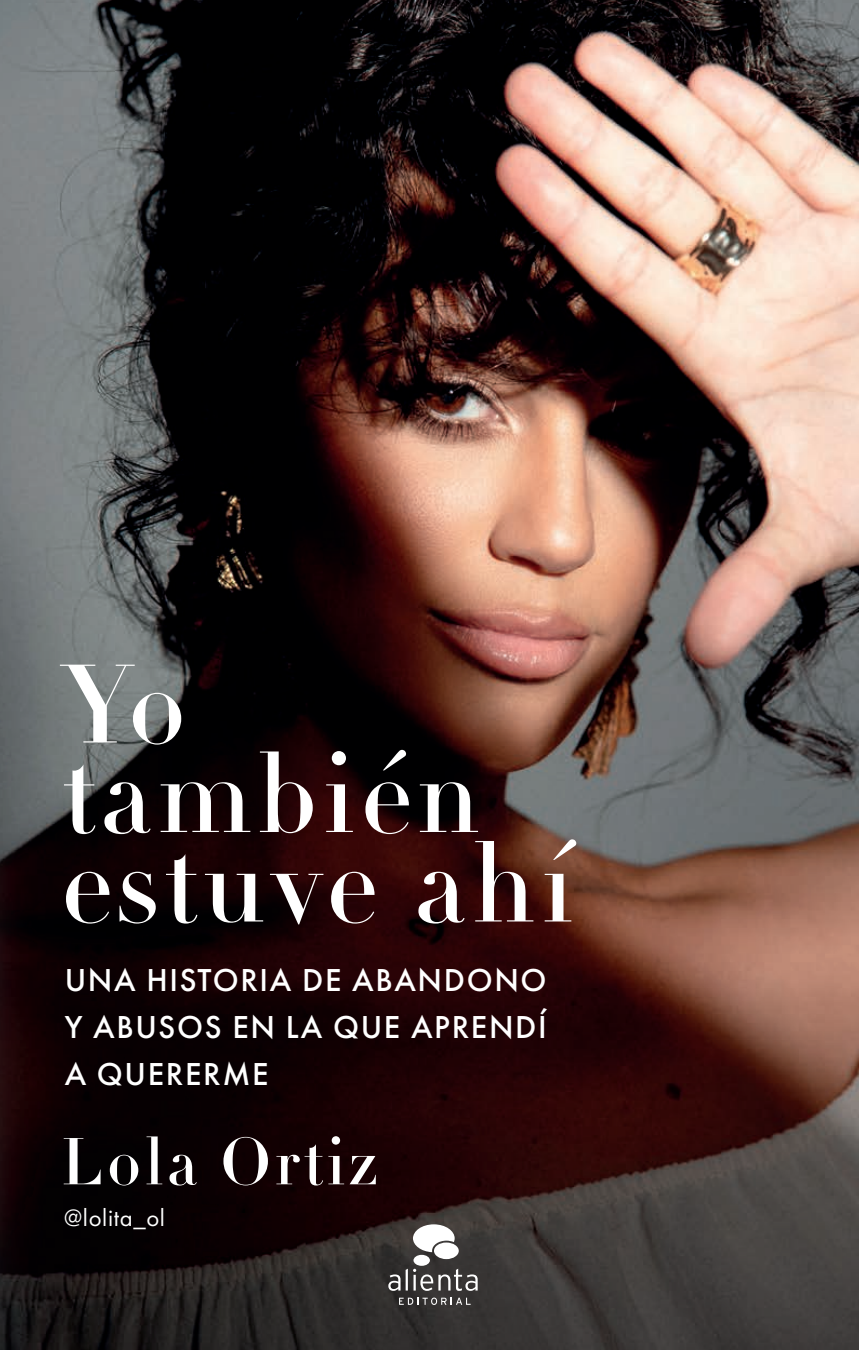
<style>
.page{position:relative;width:859px;height:1350px;background:#fff}
.page>*{position:absolute;margin:0;border:0;box-sizing:border-box;transform-origin:0 0}
.t1{font:109.35px/89.5px "Didot LT Headline";letter-spacing:.04em;color:#fff}
.t2{font:65.02px "Didot LT Headline";letter-spacing:.04em;color:#fff}
.t3{font:500 32.85px/47px "Futura PT";letter-spacing:.05em;color:#fff;text-align:justify}
.t4{font:24.75px "Futura PT";letter-spacing:.025em;color:#fff}
</style>
<div class="page">
<img style="left:0;top:0;width:859px;height:1350px">
<svg style="left:413px;top:1224px;width:41px;height:28px"></svg>
<div style="left:413px;top:1254px;width:17px;height:11px;background:#fff;border-radius:50%"></div>
<div style="left:434px;top:1242px;width:25px;height:17px;background:#fff;border-radius:50%"></div>
<div style="left:431px;top:1297px;width:6px;height:8px;background:#e8e7e7;border-radius:50%"></div>
<svg style="left:399px;top:1297px;width:71px;height:7px"></svg>
<svg style="left:388px;top:1268px;width:89px;height:22px;background:#666463"></svg>
<h1 class="t1" style="left:61px;top:663px;width:515px">Yo también estuve ahí</h1>
<p class="t3" style="left:65px;top:956px;width:483px">UNA HISTORIA DE ABANDONO Y ABUSOS EN LA QUE APRENDÍ A QUERERME</p>
<h2 class="t2" style="left:61px;top:1122px;width:318px">Lola Ortiz</h2>
<p class="t4" style="left:64px;top:1203px;width:102px">@lolita_ol</p>
</div>
